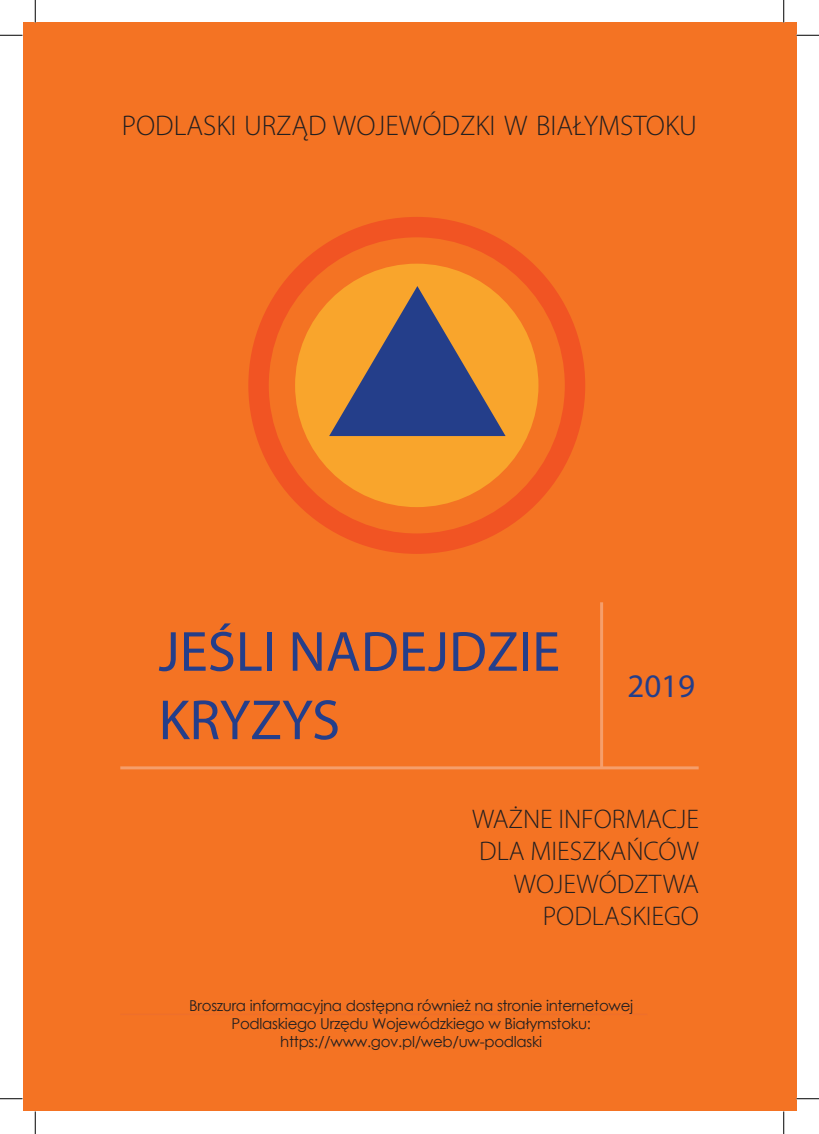
<style>
.page{position:relative;width:819px;height:1134px;background:#fff}
.page>*{position:absolute;margin:0;border:0;box-sizing:border-box;transform-origin:0 0}
.t1{font:57px/68.4px "Myriad Pro";color:#243e8a}
.t2{font:33px "Myriad Pro";color:#243e8a}
.t3{font:300 28.5px "Myriad Pro";color:#231f20}
.t4{font:300 27px/32.4px "Myriad Pro";color:#231f20;text-align:right}
.t5{font:15px/18px "Century Gothic";letter-spacing:-.02em;color:#231f20;text-align:center}
</style>
<div class="page">
<div style="left:22px;top:22px;width:774px;height:1089px;background:#f47323"></div>
<hr style="left:120px;top:1013px;width:527px;height:2px;background:#ee6f2b">
<div style="left:248px;top:217px;width:337px;height:337px;background:#f15423;border-radius:50%"></div>
<div style="left:269px;top:237px;width:296px;height:296px;background:#f47323;border-radius:50%"></div>
<div style="left:295px;top:264px;width:243px;height:243px;background:#f9a52c;border-radius:50%"></div>
<svg style="left:329px;top:286px;width:177px;height:150px"></svg>
<hr style="left:120px;top:766px;width:579px;height:3px;background:#f59e6b">
<hr style="left:600px;top:602px;width:3px;height:166px;background:#f59e6b">
<svg style="left:0;top:35px;width:22px;height:1px"></svg>
<svg style="left:796px;top:35px;width:23px;height:1px"></svg>
<svg style="left:0;top:1098px;width:22px;height:1px"></svg>
<svg style="left:796px;top:1098px;width:23px;height:1px"></svg>
<svg style="left:35px;top:0;width:1px;height:22px"></svg>
<svg style="left:35px;top:1111px;width:1px;height:23px"></svg>
<svg style="left:783px;top:0;width:1px;height:22px"></svg>
<svg style="left:783px;top:1111px;width:1px;height:23px"></svg>
<h3 class="t3" style="left:122px;top:108px;width:577px">PODLASKI URZĄD WOJEWÓDZKI W BIAŁYMSTOKU</h3>
<h1 class="t1" style="left:159px;top:616px;width:403px">JEŚLI NADEJDZIE<br>KRYZYS</h1>
<h2 class="t2" style="left:627px;top:665px;width:69px">2019</h2>
<h3 class="t4" style="left:472px;top:802px;width:228px">WAŻNE INFORMACJE<br>DLA MIESZKAŃCÓW<br>WOJEWÓDZTWA<br>PODLASKIEGO</h3>
<p class="t5" style="left:189px;top:996px;width:445px">Broszura informacyjna dostępna również na stronie internetowej<br>Podlaskiego Urzędu Wojewódzkiego w Białymstoku: https://www.gov.pl/web/uw-podlaski</p>
</div>
